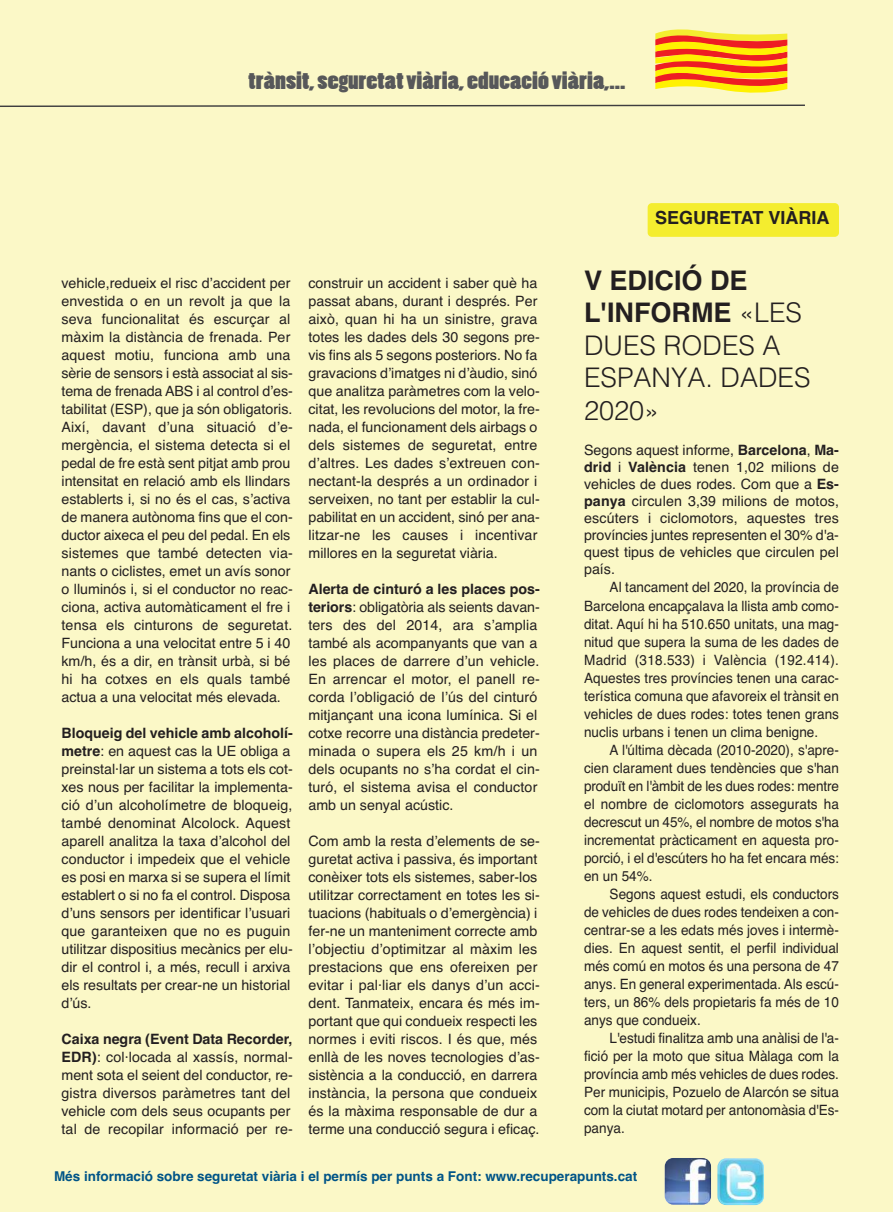
<style>
.page{position:relative;width:893px;height:1212px;background:#fbf8c7}
.page>*{position:absolute;margin:0;border:0;box-sizing:border-box;transform-origin:0 0}
.t1{font:300 27px/32.4px "Helvetica";color:#231f20}
.t2{font:22.65px "Poplar Std";color:#57585a;scale:1.29 1}
.t3{font:700 18px "Helvetica";color:#231f20}
.t4{font:14.25px/18px "Helvetica";color:#231f20}
.t5{font:14.25px/18px "Helvetica";color:#231f20;text-align:justify;scale:.95 1}
.t6{font:700 13.5px "Helvetica";color:#005487}
.s1{font-weight:700}
</style>
<div class="page">
<img style="left:665px;top:1158px;width:46px;height:46px;border-radius:9px">
<img style="left:717px;top:1158px;width:47px;height:47px;border-radius:9px">
<svg style="left:0;top:104px;width:805px;height:3px"></svg>
<svg style="left:655px;top:29px;width:132px;height:64px;background:#f6a02b"></svg>
<div style="left:648px;top:203px;width:191px;height:34px;background:#f4ed2f;border-radius:4px"></div>
<h2 class="t2" style="left:248px;top:70px;width:294px">trànsit, seguretat viària, educació viària,...</h2>
<p class="t3" style="left:655px;top:211px;width:176px">SEGURETAT VIÀRIA</p>
<p class="t4" style="left:61px;top:275px;width:233px">vehicle,redueix el risc d’accident per envestida o en un revolt ja que la seva funcionalitat és escurçar al màxim la distància de frenada. Per aquest motiu, funciona amb una sèrie de sensors i està associat al sis&shy;tema de frenada ABS i al control d’es&shy;tabilitat (ESP), que ja són obligatoris.<br>Així, davant d’una situació d’e&shy;mergència, el sistema detecta si el pedal de fre està sent pitjat amb prou intensitat en relació amb els llindars establerts i, si no és el cas, s’activa de manera autònoma fins que el con&shy;ductor aixeca el peu del pedal. En els sistemes que també detecten via&shy;nants o ciclistes, emet un avís sonor o lluminós i, si el conductor no reac&shy;ciona, activa automàticament el fre i tensa els cinturons de seguretat.<br>Funciona a una velocitat entre 5 i 40 km/h, és a dir, en trànsit urbà, si bé hi ha cotxes en els quals també actua a una velocitat més elevada.</p>
<p class="t4" style="left:61px;top:725px;width:233px"><span class="s1">Bloqueig del vehicle amb alcoholí&shy;metre</span>: en aquest cas la UE obliga a preinstal·lar un sistema a tots els cot&shy;xes nous per facilitar la implementa&shy;ció d’un alcoholímetre de bloqueig, també denominat Alcolock. Aquest aparell analitza la taxa d’alcohol del conductor i impedeix que el vehicle es posi en marxa si se supera el límit establert o si no fa el control. Disposa d’uns sensors per identificar l’usuari que garanteixen que no es puguin utilitzar dispositius mecànics per elu&shy;dir el control i, a més, recull i arxiva els resultats per crear-ne un historial d’ús.</p>
<p class="t4" style="left:61px;top:1031px;width:233px"><span class="s1">Caixa negra (Event Data Recorder, EDR)</span>: col·locada al xassís, normal&shy;ment sota el seient del conductor, re&shy;gistra diversos paràmetres tant del vehicle com dels seus ocupants per tal de recopilar informació per re-</p>
<p class="t4" style="left:308px;top:275px;width:233px">construir un accident i saber què ha passat abans, durant i després. Per això, quan hi ha un sinistre, grava totes les dades dels 30 segons pre&shy;vis fins als 5 segons posteriors. No fa gravacions d’imatges ni d’àudio, sinó que analitza paràmetres com la velo&shy;citat, les revolucions del motor, la fre&shy;nada, el funcionament dels airbags o dels sistemes de seguretat, entre d’altres. Les dades s’extreuen con&shy;nectant-la després a un ordinador i serveixen, no tant per establir la cul&shy;pabilitat en un accident, sinó per ana&shy;litzar-ne les causes i incentivar millores en la seguretat viària.</p>
<p class="t4" style="left:308px;top:581px;width:233px"><span class="s1">Alerta de cinturó a les places pos&shy;teriors</span>: obligatòria als seients davan&shy;ters des del 2014, ara s’amplia també als acompanyants que van a les places de darrere d’un vehicle.<br>En arrencar el motor, el panell re&shy;corda l’obligació de l’ús del cinturó mitjançant una icona lumínica. Si el cotxe recorre una distància predeter&shy;minada o supera els 25 km/h i un dels ocupants no s’ha cordat el cin&shy;turó, el sistema avisa el conductor amb un senyal acústic.</p>
<p class="t4" style="left:308px;top:833px;width:233px">Com amb la resta d’elements de se&shy;guretat activa i passiva, és important conèixer tots els sistemes, saber-los utilitzar correctament en totes les si&shy;tuacions (habituals o d’emergència) i fer-ne un manteniment correcte amb l’objectiu d’optimitzar al màxim les prestacions que ens ofereixen per evitar i pal·liar els danys d’un acci&shy;dent. Tanmateix, encara és més im&shy;portant que qui condueix respecti les normes i eviti riscos. I és que, més enllà de les noves tecnologies d’as&shy;sistència a la conducció, en darrera instància, la persona que condueix és la màxima responsable de dur a terme una conducció segura i eficaç.</p>
<h1 class="t1" style="left:584px;top:267px;width:228px"><span class="s1">V EDICIÓ DE<br>L'INFORME</span> «LES<br>DUES RODES A<br>ESPANYA. DADES<br>2020»</h1>
<p class="t4" style="left:584px;top:443px;width:256px;line-height:17.1px;text-align:justify">Segons aquest informe, <span class="s1">Barcelona</span>, <span class="s1">Ma&shy;drid</span> i <span class="s1">València</span> tenen 1,02 milions de vehicles de dues rodes. Com que a <span class="s1">Es&shy;panya</span> circulen 3,39 milions de motos, escúters i ciclomotors, aquestes tres províncies juntes representen el 30% d'a&shy;quest tipus de vehicles que circulen pel país.</p>
<p class="t5" style="left:584px;top:580px;width:270px;text-indent:26px">Al tancament del 2020, la província de Barcelona encapçalava la llista amb como&shy;ditat. Aquí hi ha 510.650 unitats, una mag&shy;nitud que supera la suma de les dades de Madrid (318.533) i València (192.414).<br>Aquestes tres províncies tenen una carac&shy;terística comuna que afavoreix el trànsit en vehicles de dues rodes: totes tenen grans nuclis urbans i tenen un clima benigne.</p>
<p class="t5" style="left:584px;top:742px;width:270px;text-indent:26px">A l'última dècada (2010-2020), s'apre&shy;cien clarament dues tendències que s'han produït en l'àmbit de les dues rodes: mentre el nombre de ciclomotors assegurats ha decrescut un 45%, el nombre de motos s'ha incrementat pràcticament en aquesta pro&shy;porció, i el d'escúters ho ha fet encara més: en un 54%.</p>
<p class="t5" style="left:584px;top:886px;width:270px;text-indent:26px">Segons aquest estudi, els conductors de vehicles de dues rodes tendeixen a con&shy;centrar-se a les edats més joves i intermè&shy;dies. En aquest sentit, el perfil individual més comú en motos és una persona de 47 anys. En general experimentada. Als escú&shy;ters, un 86% dels propietaris fa més de 10 anys que condueix.</p>
<p class="t5" style="left:584px;top:1030px;width:270px;text-indent:26px">L'estudi finalitza amb una anàlisi de l'a&shy;fició per la moto que situa Màlaga com la província amb més vehicles de dues rodes.<br>Per municipis, Pozuelo de Alarcón se situa com la ciutat motard per antonomàsia d'Es&shy;panya.</p>
<p class="t6" style="left:54px;top:1171px;width:585px">Més informació sobre seguretat viària i el permís per punts a Font: www.recuperapunts.cat</p>
</div>
